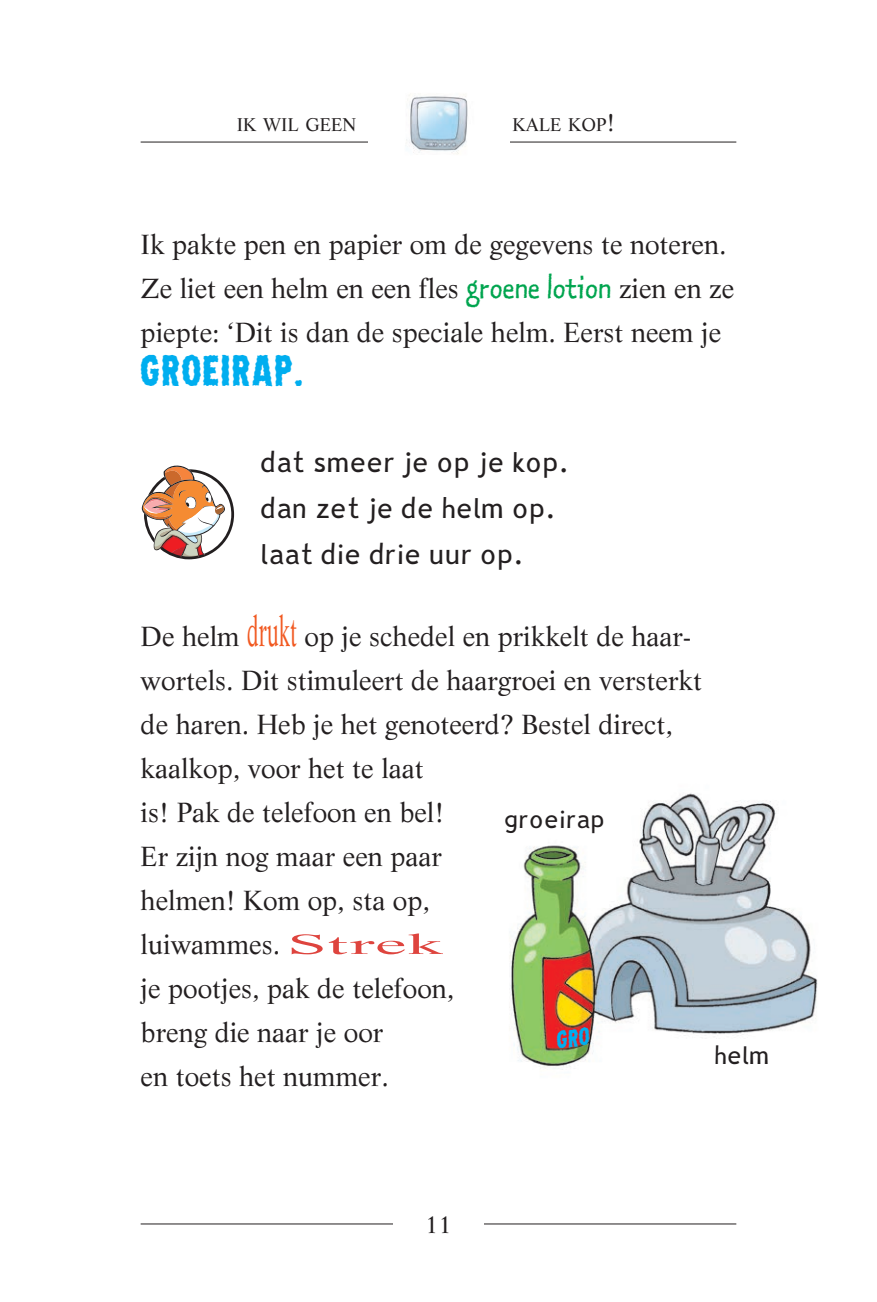
<style>
.page{position:relative;width:877px;height:1302px;background:#fff}
.page>*{position:absolute;margin:0;border:0;box-sizing:border-box;transform-origin:0 0}
.t1{font:39px "CC Chills";letter-spacing:.045em;color:#00aeef}
.t2{font:27px/44px "Life";color:#231f20}
.t3{font:27px/46px "Alexies";color:#231f20}
.t4{font:24px "Alexies";color:#231f20}
.t5{font:24px "Life";color:#231f20}
.t6{font:18px "Life";color:#231f20}
.s1{font-size:24px}
.s2{font-family:"Kosmik Plain Three";font-size:36px;color:#00a54f}
.s3{font-size:42px;color:#f15921}
.s4{color:#de443e}
</style>
<div class="page">
<hr style="left:141px;top:142px;width:595px;height:1px;background:#231f20">
<div style="left:368px;top:85px;width:141px;height:95px;background:#fff"></div>
<hr style="left:141px;top:1223px;width:595px;height:1px;background:#231f20">
<div style="left:393px;top:1199px;width:91px;height:50px;background:#fff"></div>
<img style="left:509px;top:793px;width:309px;height:277px">
<img style="left:406px;top:94px;width:62px;height:60px">
<svg style="left:141px;top:465px;width:93px;height:94px"></svg>
<svg style="left:557px;top:1026px;width:32px;height:23px"></svg>
<p class="t6" style="left:237px;top:113px;width:121px">IK WIL GEEN</p>
<p class="t6" style="left:512px;top:113px;width:104px">KALE KOP<span class="s1">!</span></p>
<p class="t2" style="left:141px;top:222px;width:595px">Ik pakte pen en papier om de gegevens te noteren.<br>Ze liet een helm en een fles <span class="s2">groene lotion</span> zien en ze piepte: ‘Dit is dan de speciale helm. Eerst neem je</p>
<h1 class="t1" style="left:141px;top:354px;width:164px">GROEIRAP.</h1>
<p class="t3" style="left:260px;top:439px;width:309px">dat smeer je op je kop. dan zet je de helm op. laat die drie uur op.</p>
<p class="t2" style="left:141px;top:614px;width:563px">De helm <span class="s3">drukt</span> op je schedel en prikkelt de haar&shy;wortels. Dit stimuleert de haargroei en versterkt de haren. Heb je het genoteerd? Bestel direct, kaalkop, voor het te laat<br>is! Pak de telefoon en bel!<br>Er zijn nog maar een paar<br>helmen! Kom op, sta op,<br>luiwammes. <span class="s4">Strek<br></span>je pootjes, pak de telefoon,<br>breng die naar je oor<br>en toets het nummer.</p>
<p class="t4" style="left:504px;top:805px;width:103px">groeirap</p>
<p class="t4" style="left:714px;top:1041px;width:57px">helm</p>
<p class="t5" style="left:425px;top:1210px;width:28px">11</p>
</div>
